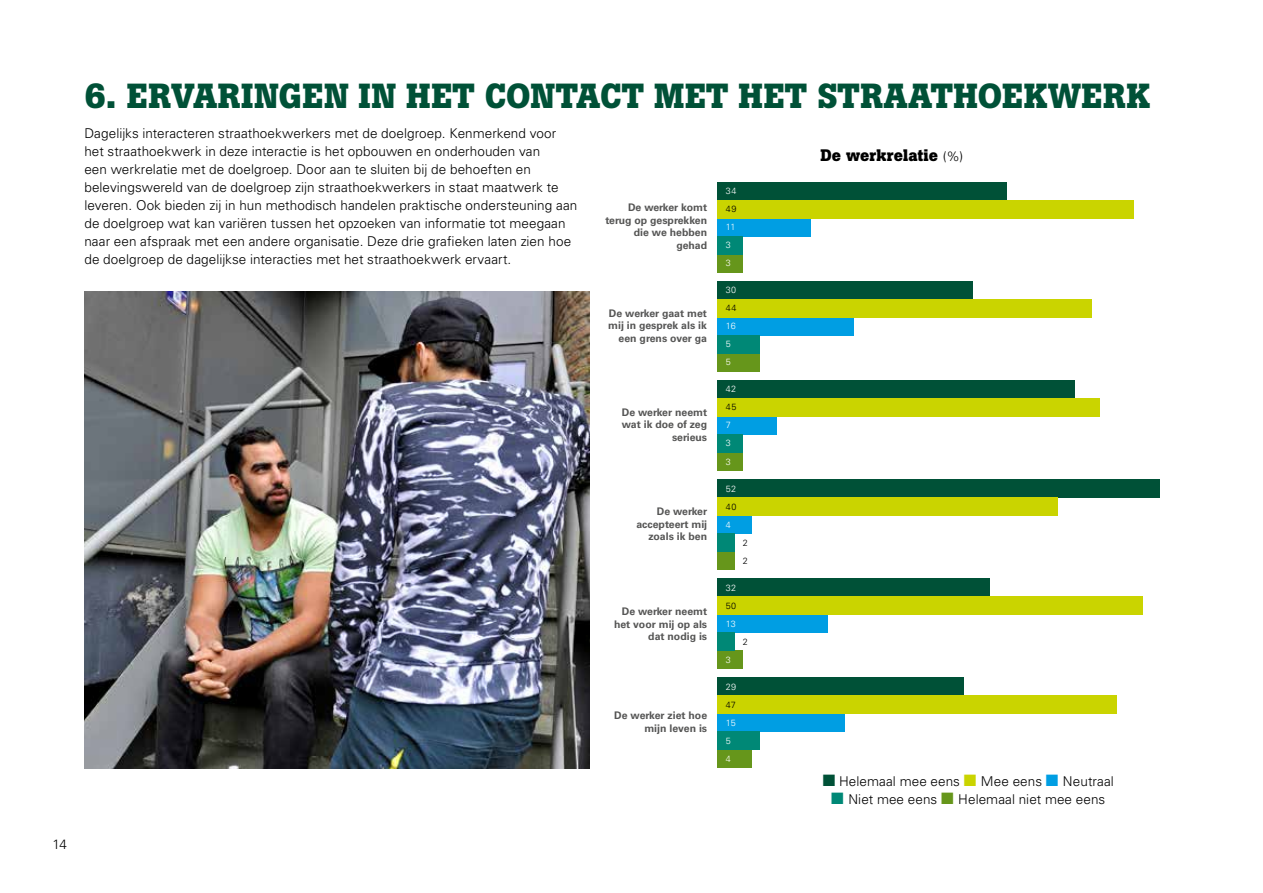
<style>
.page{position:relative;width:1263px;height:893px;background:#fff}
.page>*{position:absolute;margin:0;border:0;box-sizing:border-box;transform-origin:0 0}
.t1{font:700 34.5px "Boton";letter-spacing:.01em;color:#005137}
.t2{font:700 16.5px "Boton";letter-spacing:.005em;color:#000}
.t3{font:300 13.5px/18px "Univers LT Std";letter-spacing:.005em;color:#000}
.t4{font:700 10.5px/12.6px "Univers LT Std";color:#565655;text-align:right}
.t5{font:300 9px "Univers LT Std";letter-spacing:.025em;color:#fff}
.t6{font:300 9px "Univers LT Std";letter-spacing:.05em;color:#000}
.s1{font-family:"Univers LT Std";font-weight:300;font-size:13.5px}
.s2{color:#005137}
.s3{color:#cad400}
.s4{color:#009ee3}
.s5{color:#008876}
.s6{color:#66961b}
</style>
<div class="page">
<div style="left:717px;top:182px;width:289px;height:18px;background:#005137"></div>
<div style="left:717px;top:281px;width:255px;height:18px;background:#005137"></div>
<div style="left:717px;top:479px;width:443px;height:18px;background:#005137"></div>
<div style="left:717px;top:380px;width:357px;height:18px;background:#005137"></div>
<div style="left:717px;top:578px;width:272px;height:18px;background:#005137"></div>
<div style="left:717px;top:677px;width:247px;height:18px;background:#005137"></div>
<div style="left:717px;top:254px;width:26px;height:18px;background:#66961b"></div>
<div style="left:717px;top:353px;width:43px;height:18px;background:#66961b"></div>
<div style="left:717px;top:551px;width:17px;height:18px;background:#66961b"></div>
<div style="left:717px;top:452px;width:26px;height:18px;background:#66961b"></div>
<div style="left:717px;top:650px;width:26px;height:18px;background:#66961b"></div>
<div style="left:717px;top:749px;width:34px;height:18px;background:#66961b"></div>
<div style="left:717px;top:218px;width:94px;height:18px;background:#009ee3"></div>
<div style="left:717px;top:317px;width:136px;height:18px;background:#009ee3"></div>
<div style="left:717px;top:515px;width:34px;height:18px;background:#009ee3"></div>
<div style="left:717px;top:416px;width:60px;height:18px;background:#009ee3"></div>
<div style="left:717px;top:614px;width:111px;height:18px;background:#009ee3"></div>
<div style="left:717px;top:713px;width:128px;height:18px;background:#009ee3"></div>
<div style="left:717px;top:200px;width:417px;height:18px;background:#cad400"></div>
<div style="left:717px;top:299px;width:374px;height:18px;background:#cad400"></div>
<div style="left:717px;top:497px;width:340px;height:18px;background:#cad400"></div>
<div style="left:717px;top:398px;width:383px;height:18px;background:#cad400"></div>
<div style="left:717px;top:596px;width:426px;height:18px;background:#cad400"></div>
<div style="left:717px;top:695px;width:400px;height:18px;background:#cad400"></div>
<div style="left:717px;top:236px;width:26px;height:18px;background:#008876"></div>
<div style="left:717px;top:335px;width:43px;height:18px;background:#008876"></div>
<div style="left:717px;top:533px;width:17px;height:18px;background:#008876"></div>
<div style="left:717px;top:434px;width:26px;height:18px;background:#008876"></div>
<div style="left:717px;top:632px;width:17px;height:18px;background:#008876"></div>
<div style="left:717px;top:731px;width:43px;height:18px;background:#008876"></div>
<img style="left:84px;top:291px;width:505px;height:477px">
<p class="t3" style="left:53px;top:835px;width:16px">14</p>
<h1 class="t1" style="left:84px;top:75px;width:1067px">6. ERVARINGEN IN HET CONTACT MET HET STRAATHOEKWERK</h1>
<p class="t3" style="left:84px;top:124px;width:494px">Dagelijks interacteren straathoekwerkers met de doelgroep. Kenmerkend voor het straathoekwerk in deze interactie is het opbouwen en onderhouden van<br>een werkrelatie met de doelgroep. Door aan te sluiten bij de behoeften en belevingswereld van de doelgroep zijn straathoekwerkers in staat maatwerk te leveren. Ook bieden zij in hun methodisch handelen praktische ondersteuning aan de doelgroep wat kan variëren tussen het opzoeken van informatie tot meegaan naar een afspraak met een andere organisatie. Deze drie grafieken laten zien hoe de doelgroep de dagelijkse interacties met het straathoekwerk ervaart.</p>
<p class="t2" style="left:820px;top:145px;width:144px">De werkrelatie <span class="s1">(%)</span></p>
<p class="t5" style="left:726px;top:186px;width:12px">34</p>
<p class="t4" style="left:605px;top:201px;width:103px">De werker komt terug op gesprekken die we hebben gehad</p>
<p class="t6" style="left:726px;top:204px;width:12px">49</p>
<p class="t5" style="left:726px;top:222px;width:11px">11</p>
<p class="t5" style="left:726px;top:240px;width:7px">3</p>
<p class="t5" style="left:726px;top:258px;width:7px">3</p>
<p class="t5" style="left:726px;top:285px;width:12px">30</p>
<p class="t4" style="left:608px;top:307px;width:100px">De werker gaat met mij in gesprek als ik een grens over ga</p>
<p class="t6" style="left:726px;top:303px;width:12px">44</p>
<p class="t5" style="left:726px;top:321px;width:11px">16</p>
<p class="t5" style="left:726px;top:339px;width:7px">5</p>
<p class="t5" style="left:726px;top:357px;width:7px">5</p>
<p class="t5" style="left:726px;top:384px;width:12px">42</p>
<p class="t4" style="left:622px;top:406px;width:87px">De werker neemt wat ik doe of zeg serieus</p>
<p class="t6" style="left:726px;top:402px;width:12px">45</p>
<p class="t5" style="left:726px;top:420px;width:7px">7</p>
<p class="t5" style="left:726px;top:438px;width:7px">3</p>
<p class="t5" style="left:726px;top:456px;width:7px">3</p>
<p class="t5" style="left:726px;top:483px;width:12px">52</p>
<p class="t4" style="left:636px;top:505px;width:72px">De werker accepteert mij zoals ik ben</p>
<p class="t6" style="left:726px;top:501px;width:12px">40</p>
<p class="t5" style="left:726px;top:519px;width:7px">4</p>
<p class="t6" style="left:743px;top:537px;width:7px">2</p>
<p class="t6" style="left:743px;top:555px;width:7px">2</p>
<p class="t5" style="left:726px;top:582px;width:12px">32</p>
<p class="t4" style="left:614px;top:605px;width:95px">De werker neemt het voor mij op als dat nodig is</p>
<p class="t6" style="left:726px;top:600px;width:12px">50</p>
<p class="t5" style="left:726px;top:618px;width:11px">13</p>
<p class="t6" style="left:743px;top:636px;width:7px">2</p>
<p class="t5" style="left:726px;top:654px;width:7px">3</p>
<p class="t5" style="left:726px;top:681px;width:12px">29</p>
<p class="t6" style="left:726px;top:699px;width:12px">47</p>
<p class="t4" style="left:614px;top:709px;width:94px">De werker ziet hoe mijn leven is</p>
<p class="t5" style="left:726px;top:717px;width:11px">15</p>
<p class="t5" style="left:726px;top:735px;width:7px">5</p>
<p class="t5" style="left:726px;top:753px;width:7px">4</p>
<p class="t3" style="left:823px;top:772px;width:293px"><span class="s2">■</span> Helemaal mee eens <span class="s3">■</span> Mee eens <span class="s4">■</span> Neutraal</p>
<p class="t3" style="left:831px;top:790px;width:276px"><span class="s5">■</span> Niet mee eens <span class="s6">■</span> Helemaal niet mee eens</p>
</div>
